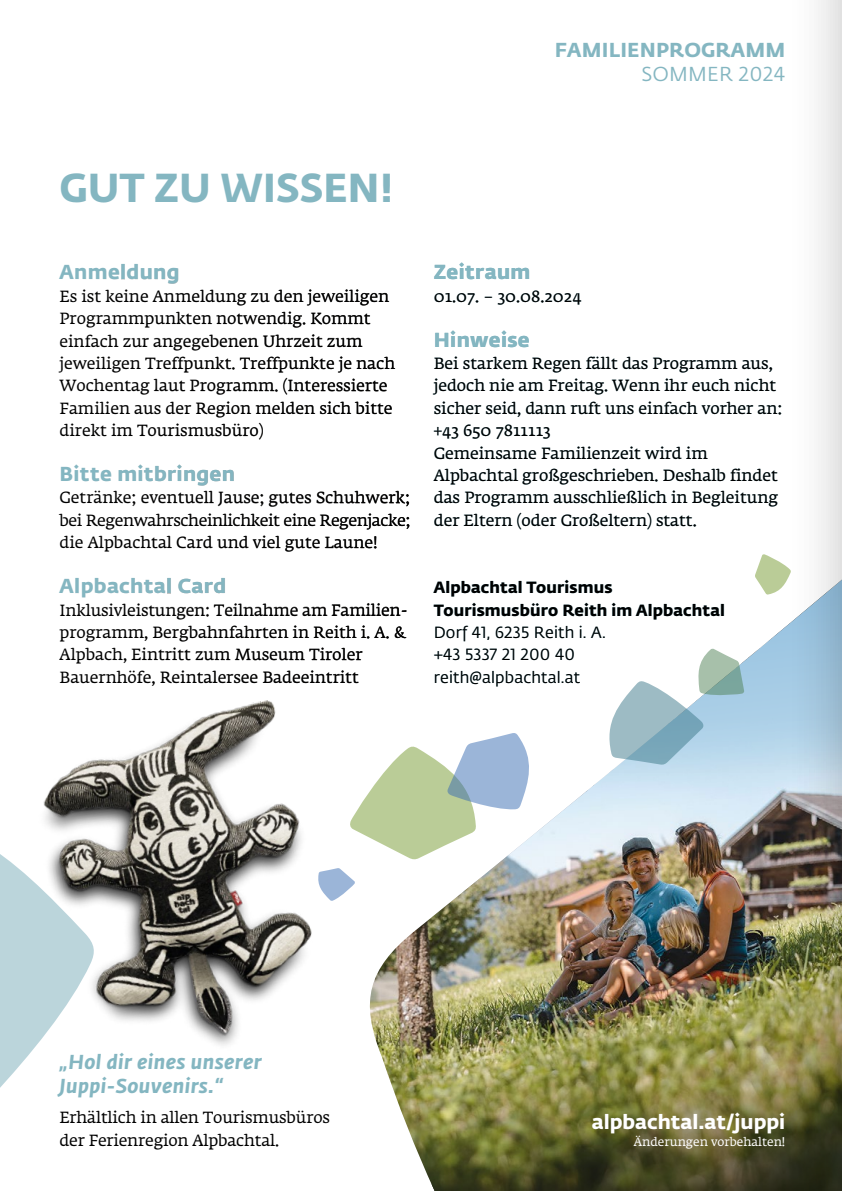
<style>
.page{position:relative;width:842px;height:1191px;background:#fff}
.page>*{position:absolute;margin:0;border:0;box-sizing:border-box;transform-origin:0 0}
.t1{font:700 40px "Fedra Sans Std";color:#84b6c1}
.t2{font:700 20px "Fedra Sans Std";letter-spacing:.02em;color:#84b6c1}
.t3{font:italic 700 20px/24px "Fedra Sans Std";letter-spacing:.02em;color:#84b6c1}
.t4{font:700 20px "Fedra Sans Std";color:#fff}
.t5{font:20px "Fedra Sans Std";letter-spacing:.01em;color:#84b6c1}
.t6{font:16px/22.4px "Fedra Serif A Std";color:#000}
.t7{font:16px/22.4px "Fedra Sans Std";letter-spacing:.01em;color:#000}
.t8{font:700 16px/22.4px "Fedra Sans Std";letter-spacing:.01em;color:#000}
.t9{font:12px "Fedra Serif A Std";color:#fff}
</style>
<div class="page">
<svg style="left:0;top:854px;width:24px;height:234px;background:#c1d9de"></svg>
<svg style="left:80px;top:264px;width:150px;height:38px"></svg>
<svg style="left:80px;top:312px;width:150px;height:16px"></svg>
<svg style="left:80px;top:334px;width:150px;height:16px"></svg>
<svg style="left:80px;top:356px;width:150px;height:16px"></svg>
<svg style="left:82px;top:379px;width:148px;height:16px"></svg>
<svg style="left:80px;top:401px;width:150px;height:16px"></svg>
<svg style="left:83px;top:423px;width:147px;height:14px"></svg>
<svg style="left:81px;top:468px;width:30px;height:13px"></svg>
<svg style="left:119px;top:464px;width:111px;height:21px"></svg>
<svg style="left:81px;top:491px;width:149px;height:15px"></svg>
<svg style="left:81px;top:513px;width:149px;height:16px"></svg>
<svg style="left:81px;top:536px;width:149px;height:16px"></svg>
<hr style="left:76px;top:578px;width:3px;height:15px;background:#f5f5f5">
<svg style="left:82px;top:578px;width:83px;height:19px"></svg>
<hr style="left:168px;top:578px;width:3px;height:15px;background:#c4c4c4">
<svg style="left:178px;top:578px;width:47px;height:15px"></svg>
<svg style="left:81px;top:603px;width:149px;height:16px"></svg>
<svg style="left:80px;top:625px;width:150px;height:16px"></svg>
<svg style="left:82px;top:648px;width:44px;height:15px"></svg>
<svg style="left:132px;top:648px;width:98px;height:12px"></svg>
<svg style="left:80px;top:670px;width:75px;height:16px"></svg>
<svg style="left:161px;top:670px;width:69px;height:13px"></svg>
<img style="left:24px;top:709px;width:206px;height:351px">
<img style="left:230px;top:0;width:612px;height:1191px">
<p class="t2" style="left:555px;top:37px;width:232px">FAMILIENPROGRAMM</p>
<p class="t5" style="left:641px;top:62px;width:145px">SOMMER 2024</p>
<h1 class="t1" style="left:60px;top:162px;width:336px">GUT ZU WISSEN!</h1>
<p class="t2" style="left:60px;top:259px;width:121px">Anmeldung</p>
<p class="t6" style="left:60px;top:286px;width:337px">Es ist keine Anmeldung zu den jeweiligen Programmpunkten notwendig. Kommt einfach zur angegebenen Uhrzeit zum jeweiligen Treffpunkt. Treffpunkte je nach Wochentag laut Programm. (Interessierte Familien aus der Region melden sich bitte direkt im Tourismusbüro)</p>
<p class="t2" style="left:60px;top:461px;width:177px">Bitte mitbringen</p>
<p class="t6" style="left:60px;top:488px;width:352px;text-align:justify">Getränke; eventuell Jause; gutes Schuhwerk; bei Regenwahrscheinlichkeit eine Regenjacke; die Alpbachtal Card und viel gute Laune!</p>
<p class="t2" style="left:60px;top:573px;width:168px">Alpbachtal Card</p>
<p class="t6" style="left:60px;top:600px;width:350px">Inklusivleistungen: Teilnahme am Familien&shy;programm, Bergbahnfahrten in Reith i. A. &amp; Alpbach, Eintritt zum Museum Tiroler Bauernhöfe, Reintalersee Badeeintritt</p>
<p class="t2" style="left:434px;top:259px;width:98px">Zeitraum</p>
<p class="t6" style="left:434px;top:286px;width:149px">01.07. – 30.08.2024</p>
<p class="t2" style="left:434px;top:327px;width:97px">Hinweise</p>
<p class="t6" style="left:434px;top:353px;width:350px">Bei starkem Regen fällt das Programm aus, jedoch nie am Freitag. Wenn ihr euch nicht sicher seid, dann ruft uns einfach vorher an: +43 650 7811113<br>Gemeinsame Familienzeit wird im Alpbachtal großgeschrieben. Deshalb findet das Programm ausschließlich in Begleitung der Eltern (oder Großeltern) statt.</p>
<p class="t8" style="left:434px;top:576px;width:293px">Alpbachtal Tourismus<br>Tourismusbüro Reith im Alpbachtal</p>
<p class="t7" style="left:434px;top:621px;width:174px">Dorf 41, 6235 Reith i. A. +43 5337 21 200 40 reith@alpbachtal.at</p>
<p class="t3" style="left:60px;top:1049px;width:204px">„Hol dir eines unserer<br>Juppi-Souvenirs.“</p>
<p class="t6" style="left:60px;top:1107px;width:272px">Erhältlich in allen Tourismusbüros der Ferienregion Alpbachtal.</p>
<p class="t4" style="left:592px;top:1108px;width:195px">alpbachtal.at/juppi</p>
<p class="t9" style="left:634px;top:1133px;width:153px">Änderungen vorbehalten!</p>
</div>
